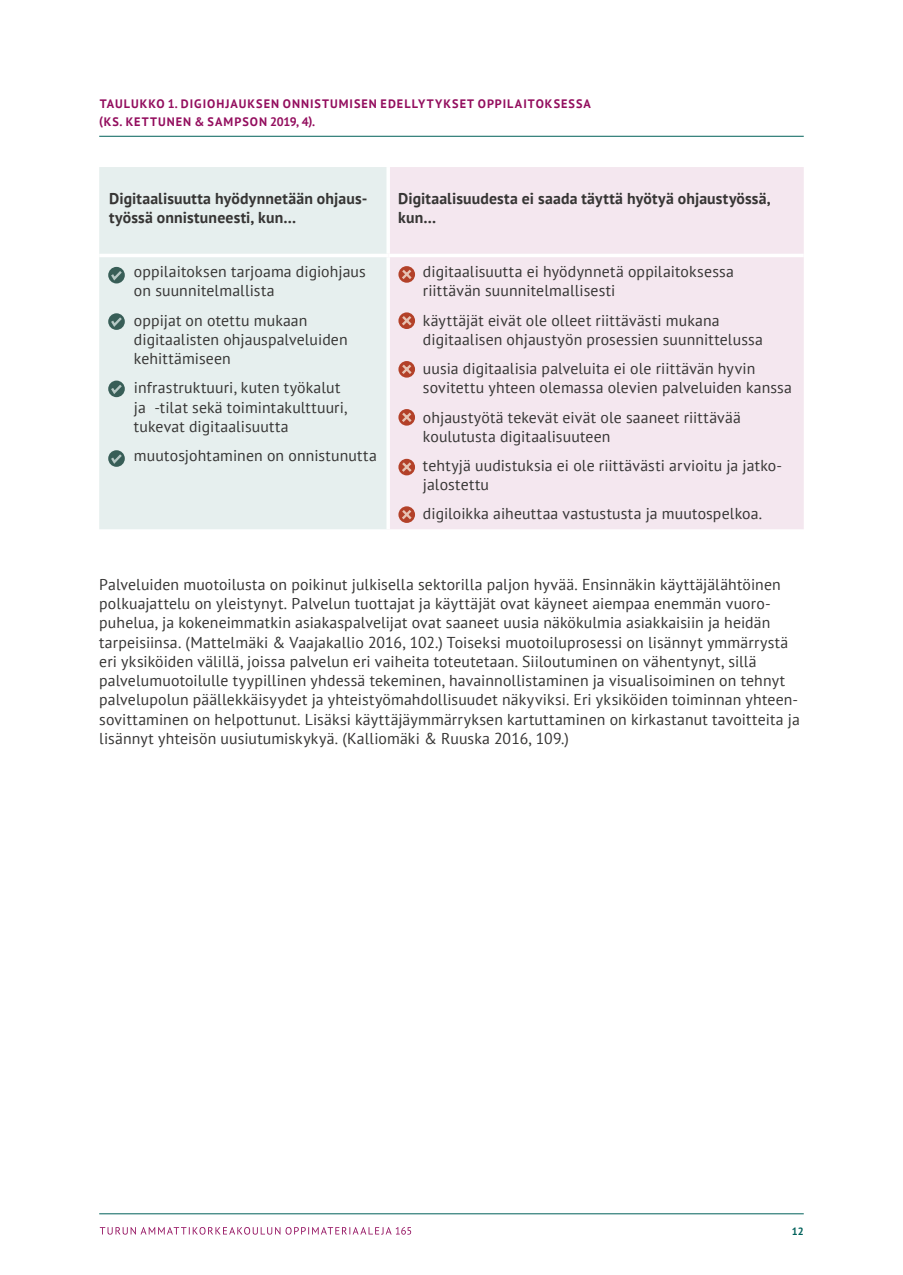
<style>
.page{position:relative;width:903px;height:1275px;background:#fff}
.page>*{position:absolute;margin:0;border:0;box-sizing:border-box;transform-origin:0 0}
.t1{font:15.75px/19.2px "PT Sans";letter-spacing:.01em;color:#363534}
.t2{font:700 15.75px/19.2px "PT Sans";letter-spacing:.01em;color:#363534}
.t3{font:700 12.25px/17.5px "PT Sans";letter-spacing:.085em;color:#930e5e}
.t4{font:700 10.5px "PT Sans";color:#00615a}
.s1{font-family:"Myriad Pro"}
</style>
<div class="page">
<hr style="left:99px;top:136px;width:705px;height:1px;background:#00615a">
<div style="left:99px;top:167px;width:287px;height:362px;background:#e6efee"></div>
<div style="left:390px;top:167px;width:414px;height:362px;background:#f4e7ef"></div>
<hr style="left:99px;top:254px;width:289px;height:3px;background:#fff">
<hr style="left:388px;top:254px;width:416px;height:3px;background:#fff">
<svg style="left:108px;top:267px;width:17px;height:16px"></svg>
<svg style="left:109px;top:268px;width:15px;height:14px"></svg>
<svg style="left:108px;top:313px;width:17px;height:17px"></svg>
<svg style="left:109px;top:315px;width:15px;height:14px"></svg>
<svg style="left:108px;top:381px;width:17px;height:16px"></svg>
<svg style="left:109px;top:382px;width:15px;height:14px"></svg>
<svg style="left:108px;top:450px;width:17px;height:17px"></svg>
<svg style="left:109px;top:452px;width:15px;height:14px"></svg>
<svg style="left:398px;top:266px;width:17px;height:17px"></svg>
<svg style="left:399px;top:267px;width:15px;height:15px"></svg>
<svg style="left:398px;top:312px;width:17px;height:17px"></svg>
<svg style="left:399px;top:313px;width:15px;height:15px"></svg>
<svg style="left:398px;top:361px;width:17px;height:17px"></svg>
<svg style="left:399px;top:362px;width:15px;height:15px"></svg>
<svg style="left:398px;top:409px;width:17px;height:17px"></svg>
<svg style="left:399px;top:410px;width:15px;height:15px"></svg>
<svg style="left:398px;top:459px;width:17px;height:16px"></svg>
<svg style="left:399px;top:460px;width:15px;height:14px"></svg>
<svg style="left:398px;top:506px;width:17px;height:17px"></svg>
<svg style="left:399px;top:507px;width:15px;height:15px"></svg>
<svg style="left:100px;top:1227px;width:311px;height:8px"></svg>
<hr style="left:99px;top:1213px;width:705px;height:1px;background:#00615a">
<p class="t3" style="left:99px;top:95px;width:493px">TAULUKKO 1. DIGIOHJAUKSEN ONNISTUMISEN EDELLYTYKSET OPPILAITOKSESSA (KS. KETTUNEN &amp; SAMPSON 2019, 4).</p>
<p class="t2" style="left:109px;top:188px;width:260px">Digitaalisuutta hyödynnetään ohjaus&shy;työssä onnistuneesti, kun…</p>
<p class="t2" style="left:398px;top:188px;width:374px">Digitaalisuudesta ei saada täyttä hyötyä ohjaustyössä, kun…</p>
<p class="t1" style="left:134px;top:262px;width:233px;text-indent:-20px"><span class="s1">»</span> oppilaitoksen tarjoama digiohjaus on suunnitelmallista</p>
<p class="t1" style="left:134px;top:310px;width:215px;text-indent:-20px"><span class="s1">»</span> oppijat on otettu mukaan digitaalisten ohjauspalveluiden kehittämiseen</p>
<p class="t1" style="left:134px;top:378px;width:215px;text-indent:-20px"><span class="s1">»</span> infrastruktuuri, kuten työkalut ja -tilat sekä toimintakulttuuri, tukevat digitaalisuutta</p>
<p class="t1" style="left:114px;top:445px;width:264px"><span class="s1">»</span> muutosjohtaminen on onnistunutta</p>
<p class="t1" style="left:423px;top:262px;width:312px;text-indent:-20px"><span class="s1">»</span> digitaalisuutta ei hyödynnetä oppilaitoksessa riittävän suunnitelmallisesti</p>
<p class="t1" style="left:423px;top:310px;width:341px;text-indent:-20px"><span class="s1">»</span> käyttäjät eivät ole olleet riittävästi mukana digitaalisen ohjaustyön prosessien suunnittelussa</p>
<p class="t1" style="left:423px;top:359px;width:370px;text-indent:-20px"><span class="s1">»</span> uusia digitaalisia palveluita ei ole riittävän hyvin sovitettu yhteen olemassa olevien palveluiden kanssa</p>
<p class="t1" style="left:423px;top:407px;width:319px;text-indent:-20px"><span class="s1">»</span> ohjaustyötä tekevät eivät ole saaneet riittävää koulutusta digitaalisuuteen</p>
<p class="t1" style="left:423px;top:455px;width:359px;text-indent:-20px"><span class="s1">»</span> tehtyjä uudistuksia ei ole riittävästi arvioitu ja jatko&shy;jalostettu</p>
<p class="t1" style="left:403px;top:504px;width:361px"><span class="s1">»</span> digiloikka aiheuttaa vastustusta ja muutospelkoa.</p>
<p class="t1" style="left:99px;top:574px;width:702px">Palveluiden muotoilusta on poikinut julkisella sektorilla paljon hyvää. Ensinnäkin käyttäjälähtöinen polkuajattelu on yleistynyt. Palvelun tuottajat ja käyttäjät ovat käyneet aiempaa enemmän vuoro&shy;puhelua, ja kokeneimmatkin asiakaspalvelijat ovat saaneet uusia näkökulmia asiakkaisiin ja heidän tarpeisiinsa. (Mattelmäki &amp; Vaajakallio 2016, 102.) Toiseksi muotoiluprosessi on lisännyt ymmärrystä eri yksiköiden välillä, joissa palvelun eri vaiheita toteutetaan. Siiloutuminen on vähentynyt, sillä palvelumuotoilulle tyypillinen yhdessä tekeminen, havainnollistaminen ja visualisoiminen on tehnyt palvelupolun päällekkäisyydet ja yhteistyömahdollisuudet näkyviksi. Eri yksiköiden toiminnan yhteen&shy;sovittaminen on helpottunut. Lisäksi käyttäjäymmärryksen kartuttaminen on kirkastanut tavoitteita ja lisännyt yhteisön uusiutumiskykyä. (Kalliomäki &amp; Ruuska 2016, 109.)</p>
<p class="t4" style="left:792px;top:1224px;width:13px">12</p>
</div>
